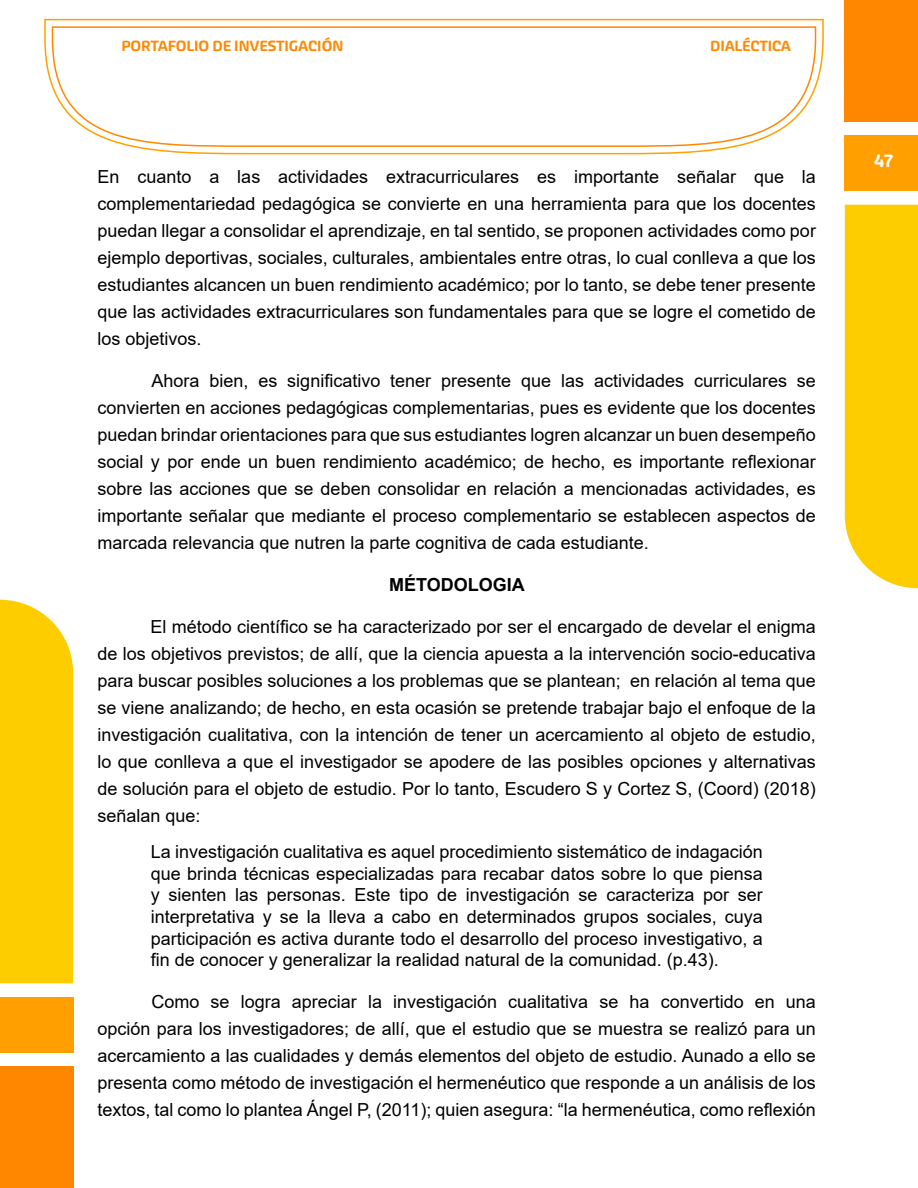
<style>
.page{position:relative;width:918px;height:1188px;background:#fff}
.page>*{position:absolute;margin:0;border:0;box-sizing:border-box;transform-origin:0 0}
.t1{font:18px/27px "Arial";color:#000;text-align:justify}
.t2{font:700 18px "Arial";color:#000}
.t3{font:500 18px "Akceler Aalt";color:#fff}
.t4{font:500 15px "Akceler Aalt";color:#f80}
</style>
<div class="page">
<div style="left:845px;top:0;width:73px;height:122px;background:#ff8700"></div>
<div style="left:845px;top:135px;width:73px;height:56px;background:#ffa000"></div>
<div style="left:845px;top:205px;width:73px;height:383px;background:#fecd00"></div>
<div style="left:0;top:1066px;width:73px;height:122px;background:#ff8700"></div>
<div style="left:0;top:997px;width:73px;height:56px;background:#ffa000"></div>
<div style="left:0;top:600px;width:73px;height:383px;background:#fecd00"></div>
<svg style="left:44px;top:18px;width:780px;height:137px"></svg>
<svg style="left:51px;top:26px;width:766px;height:122px"></svg>
<p class="t4" style="left:122px;top:35px;width:223px">PORTAFOLIO DE INVESTIGACIÓN</p>
<p class="t4" style="left:710px;top:35px;width:82px">DIALÉCTICA</p>
<p class="t1" style="left:98px;top:163px;width:720px">En cuanto a las actividades extracurriculares es importante señalar que la complementariedad pedagógica se convierte en una herramienta para que los docentes puedan llegar a consolidar el aprendizaje, en tal sentido, se proponen actividades como por ejemplo deportivas, sociales, culturales, ambientales entre otras, lo cual conlleva a que los estudiantes alcancen un buen rendimiento académico; por lo tanto, se debe tener presente que las actividades extracurriculares son fundamentales para que se logre el cometido de los objetivos.</p>
<p class="t1" style="left:98px;top:367px;width:720px;text-indent:54px">Ahora bien, es significativo tener presente que las actividades curriculares se convierten en acciones pedagógicas complementarias, pues es evidente que los docentes puedan brindar orientaciones para que sus estudiantes logren alcanzar un buen desempeño social y por ende un buen rendimiento académico; de hecho, es importante reflexionar sobre las acciones que se deben consolidar en relación a mencionadas actividades, es importante señalar que mediante el proceso complementario se establecen aspectos de marcada relevancia que nutren la parte cognitiva de cada estudiante.</p>
<p class="t2" style="left:389px;top:572px;width:137px">MÉTODOLOGIA</p>
<p class="t1" style="left:98px;top:613px;width:720px;text-indent:53px">El método científico se ha caracterizado por ser el encargado de develar el enigma de los objetivos previstos; de allí, que la ciencia apuesta a la intervención socio-educativa para buscar posibles soluciones a los problemas que se plantean; en relación al tema que se viene analizando; de hecho, en esta ocasión se pretende trabajar bajo el enfoque de la investigación cualitativa, con la intención de tener un acercamiento al objeto de estudio, lo que conlleva a que el investigador se apodere de las posibles opciones y alternativas de solución para el objeto de estudio. Por lo tanto, Escudero S y Cortez S, (Coord) (2018) señalan que:</p>
<p class="t1" style="left:151px;top:841px;width:614px;line-height:21.6px">La investigación cualitativa es aquel procedimiento sistemático de indagación que brinda técnicas especializadas para recabar datos sobre lo que piensa y sienten las personas. Este tipo de investigación se caracteriza por ser interpretativa y se la lleva a cabo en determinados grupos sociales, cuya participación es activa durante todo el desarrollo del proceso investigativo, a fin de conocer y generalizar la realidad natural de la comunidad. (p.43).</p>
<p class="t1" style="left:98px;top:988px;width:720px;text-indent:54px">Como se logra apreciar la investigación cualitativa se ha convertido en una opción para los investigadores; de allí, que el estudio que se muestra se realizó para un acercamiento a las cualidades y demás elementos del objeto de estudio. Aunado a ello se presenta como método de investigación el hermenéutico que responde a un análisis de los textos, tal como lo plantea Ángel P, (2011); quien asegura: “la hermenéutica, como reflexión</p>
<p class="t3" style="left:874px;top:147px;width:21px">47</p>
</div>
